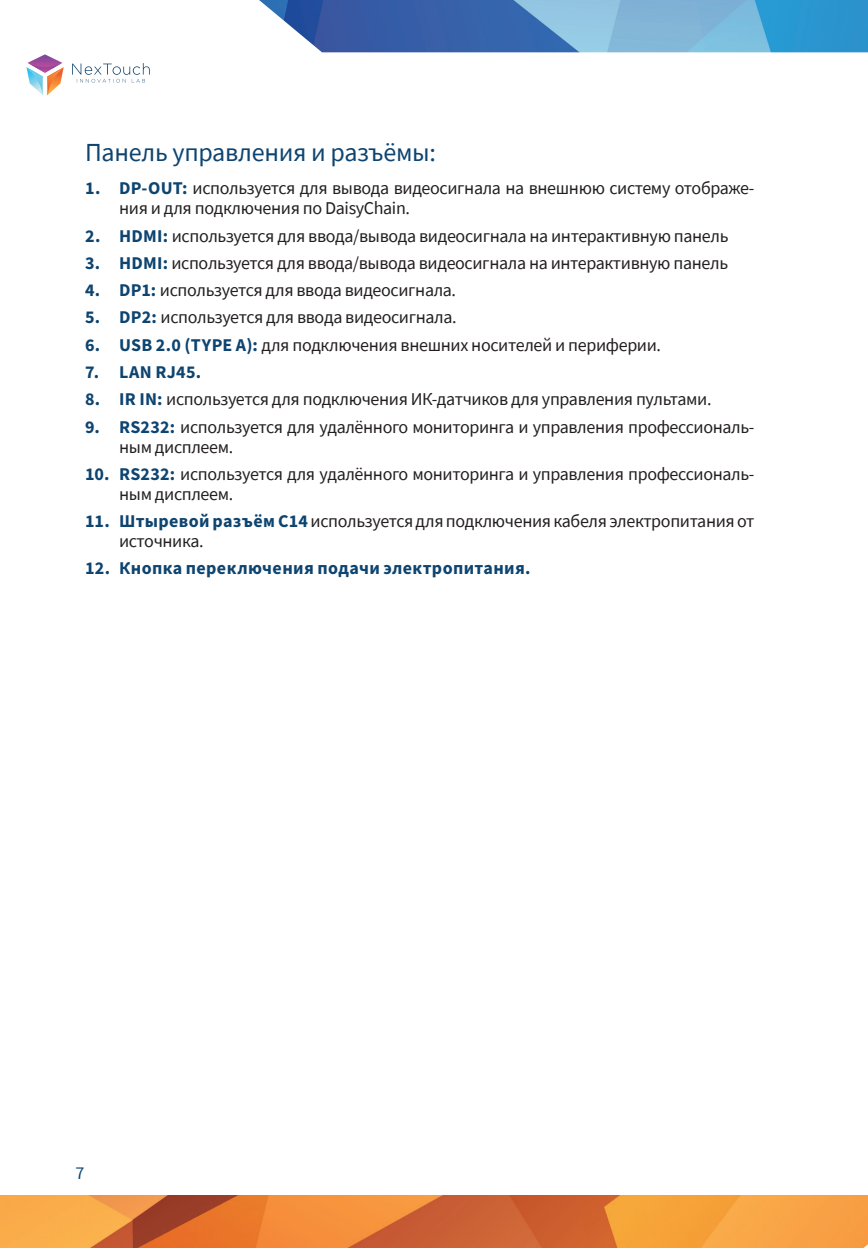
<style>
.page{position:relative;width:868px;height:1248px;background:#fff}
.page>*{position:absolute;margin:0;border:0;box-sizing:border-box;transform-origin:0 0}
.подзаголовок_синий_1{font:26px "Source Sans Pro";letter-spacing:-.01em;color:#0d4470}
.t1{font:18px/20px "Source Sans Pro";letter-spacing:-.02em;color:#231f20}
.t2{font:700 18px "Source Sans Pro";letter-spacing:.02em;color:#0d4470}
.t3{font:18px "Source Sans Pro";color:#0d4470}
.s1{font-weight:700;color:#0d4470}
</style>
<div class="page">
<img style="left:28px;top:54px;width:34px;height:9px">
<img style="left:28px;top:63px;width:34px;height:10px">
<img style="left:47px;top:67px;width:17px;height:29px">
<img style="left:48px;top:68px;width:15px;height:27px">
<img style="left:26px;top:67px;width:17px;height:3px">
<img style="left:27px;top:68px;width:16px;height:27px">
<svg style="left:72px;top:63px;width:78px;height:20px"></svg>
<img style="left:259px;top:0;width:608px;height:52px">
<img style="left:0;top:1195px;width:867px;height:52px">
<p class="подзаголовок_синий_1" style="left:85px;top:136px;width:352px">Панель управления и разъёмы:</p>
<p class="t1" style="left:119px;top:178px;width:636px;text-indent:-34px"><span class="s1">1. DP-OUT:</span> используется для вывода видеосигнала на внешнюю систему отображе&shy;ния и для подключения по DaisyChain.</p>
<p class="t1" style="left:85px;top:225px;width:645px"><span class="s1">2. HDMI:</span> используется для ввода/вывода видеосигнала на интерактивную панель</p>
<p class="t1" style="left:85px;top:253px;width:644px"><span class="s1">3. HDMI:</span> используется для ввода/вывода видеосигнала на интерактивную панель</p>
<p class="t1" style="left:85px;top:280px;width:372px"><span class="s1">4. DP1:</span> используется для ввода видеосигнала.</p>
<p class="t1" style="left:85px;top:307px;width:373px"><span class="s1">5. DP2:</span> используется для ввода видеосигнала.</p>
<p class="t1" style="left:85px;top:334px;width:577px"><span class="s1">6. USB 2.0 (TYPE A):</span> для подключения внешних носителей и периферии.</p>
<p class="t2" style="left:85px;top:360px;width:117px">7. LAN RJ45.</p>
<p class="t1" style="left:85px;top:389px;width:627px"><span class="s1">8. IR IN:</span> используется для подключения ИК-датчиков для управления пультами.</p>
<p class="t1" style="left:119px;top:416px;width:636px;text-indent:-34px"><span class="s1">9. RS232:</span> используется для удалённого мониторинга и управления профессиональ&shy;ным дисплеем.</p>
<p class="t1" style="left:119px;top:464px;width:636px;text-indent:-34px"><span class="s1">10. RS232:</span> используется для удалённого мониторинга и управления профессиональ&shy;ным дисплеем.</p>
<p class="t1" style="left:119px;top:511px;width:636px;text-indent:-34px"><span class="s1">11. Штыревой разъём С14</span> используется для подключения кабеля электропитания от источника.</p>
<p class="t2" style="left:85px;top:556px;width:447px">12. Кнопка переключения подачи электропитания.</p>
<p class="t3" style="left:75px;top:1160px;width:10px">7</p>
</div>
